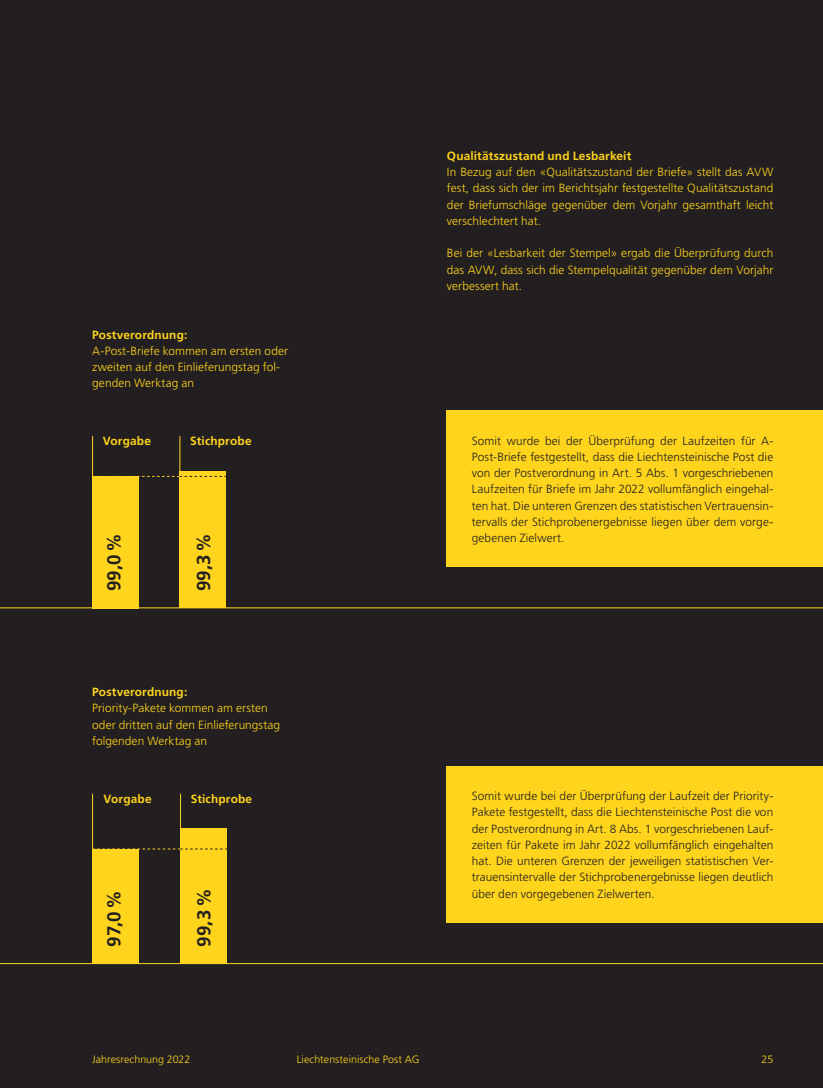
<style>
.page{position:relative;width:823px;height:1088px;background:#fff}
.page>*{position:absolute;margin:0;border:0;box-sizing:border-box;transform-origin:0 0}
.t1{font:700 18.75px "Frutiger LT Std";letter-spacing:.01em;color:#231f20}
.t2{font:300 11.88px/16.2px "Frutiger LT Std";letter-spacing:.005em;color:#231f20;text-align:justify}
.t3{font:300 11.88px/16.2px "Frutiger LT Std";letter-spacing:.005em;color:#fed41d}
.t4{font:700 11.88px "Frutiger LT Std";letter-spacing:.015em;color:#fed41d}
.t5{font:300 10.62px "Frutiger LT Std";letter-spacing:.005em;color:#fed41d}
</style>
<div class="page">
<div style="left:0;top:0;width:822px;height:1088px;background:#231f20"></div>
<hr style="left:0;top:963px;width:822px;height:1px;background:#fed41d">
<hr style="left:92px;top:436px;width:1px;height:172px;background:#fed41d">
<hr style="left:92px;top:794px;width:1px;height:169px;background:#fed41d">
<div style="left:92px;top:476px;width:46px;height:132px;background:#fed41d"></div>
<div style="left:92px;top:849px;width:46px;height:114px;background:#fed41d"></div>
<hr style="left:179px;top:436px;width:1px;height:172px;background:#fed41d">
<hr style="left:180px;top:794px;width:1px;height:169px;background:#fed41d">
<div style="left:180px;top:472px;width:46px;height:136px;background:#fed41d"></div>
<div style="left:180px;top:828px;width:46px;height:135px;background:#fed41d"></div>
<hr style="left:0;top:607px;width:822px;height:1px;background:#fed41d">
<div style="left:446px;top:411px;width:376px;height:156px;background:#fed41d"></div>
<div style="left:446px;top:766px;width:376px;height:156px;background:#fed41d"></div>
<svg style="left:138px;top:476px;width:88px;height:1px"></svg>
<svg style="left:138px;top:849px;width:89px;height:1px"></svg>
<p class="t4" style="left:92px;top:327px;width:97px">Postverordnung:</p>
<p class="t3" style="left:92px;top:343px;width:197px">A-Post-Briefe kommen am ersten oder zweiten auf den Einlieferungstag fol&shy;genden Werktag an</p>
<p class="t4" style="left:103px;top:434px;width:50px">Vorgabe</p>
<h1 class="t1" style="left:103px;top:591px;width:59px;rotate:-90deg">99,0%</h1>
<p class="t4" style="left:190px;top:434px;width:63px">Stichprobe</p>
<h1 class="t1" style="left:192px;top:591px;width:60px;rotate:-90deg">99,3%</h1>
<p class="t4" style="left:92px;top:685px;width:97px">Postverordnung:</p>
<p class="t3" style="left:92px;top:700px;width:189px">Priority-Pakete kommen am ersten oder dritten auf den Einlieferungstag folgenden Werktag an</p>
<p class="t4" style="left:103px;top:791px;width:50px">Vorgabe</p>
<h1 class="t1" style="left:103px;top:946px;width:58px;rotate:-90deg">97,0%</h1>
<p class="t4" style="left:191px;top:791px;width:63px">Stichprobe</p>
<h1 class="t1" style="left:193px;top:946px;width:60px;rotate:-90deg">99,3%</h1>
<p class="t4" style="left:446px;top:149px;width:186px">Qualitätszustand und Lesbarkeit</p>
<p class="t3" style="left:446px;top:164px;width:327px;text-align:justify">In Bezug auf den «Qualitätszustand der Briefe» stellt das AVW fest, dass sich der im Berichtsjahr festgestellte Qualitätszustand der Briefumschläge gegenüber dem Vorjahr gesamthaft leicht verschlechtert hat.</p>
<p class="t3" style="left:446px;top:245px;width:328px;text-align:justify">Bei der «Lesbarkeit der Stempel» ergab die Überprüfung durch das AVW, dass sich die Stempelqualität gegenüber dem Vorjahr verbessert hat.</p>
<p class="t2" style="left:471px;top:432px;width:303px">Somit wurde bei der Überprüfung der Laufzeiten für A-Post-Briefe festgestellt, dass die Liechtensteinische Post die von der Postverordnung in Art. 5 Abs. 1 vorgeschriebenen Laufzeiten für Briefe im Jahr 2022 vollumfänglich eingehal&shy;ten hat. Die unteren Grenzen des statistischen Vertrauensin&shy;tervalls der Stichprobenergebnisse liegen über dem vorge&shy;gebenen Zielwert.</p>
<p class="t2" style="left:471px;top:788px;width:303px">Somit wurde bei der Überprüfung der Laufzeit der Priority-Pakete festgestellt, dass die Liechtensteinische Post die von der Postverordnung in Art. 8 Abs. 1 vorgeschriebenen Lauf&shy;zeiten für Pakete im Jahr 2022 vollumfänglich eingehalten hat. Die unteren Grenzen der jeweiligen statistischen Ver&shy;trauensintervalle der Stichprobenergebnisse liegen deutlich über den vorgegebenen Zielwerten.</p>
<p class="t5" style="left:92px;top:1053px;width:100px">Jahresrechnung 2022</p>
<p class="t5" style="left:296px;top:1053px;width:124px">Liechtensteinische Post AG</p>
<p class="t5" style="left:761px;top:1053px;width:13px">25</p>
</div>
